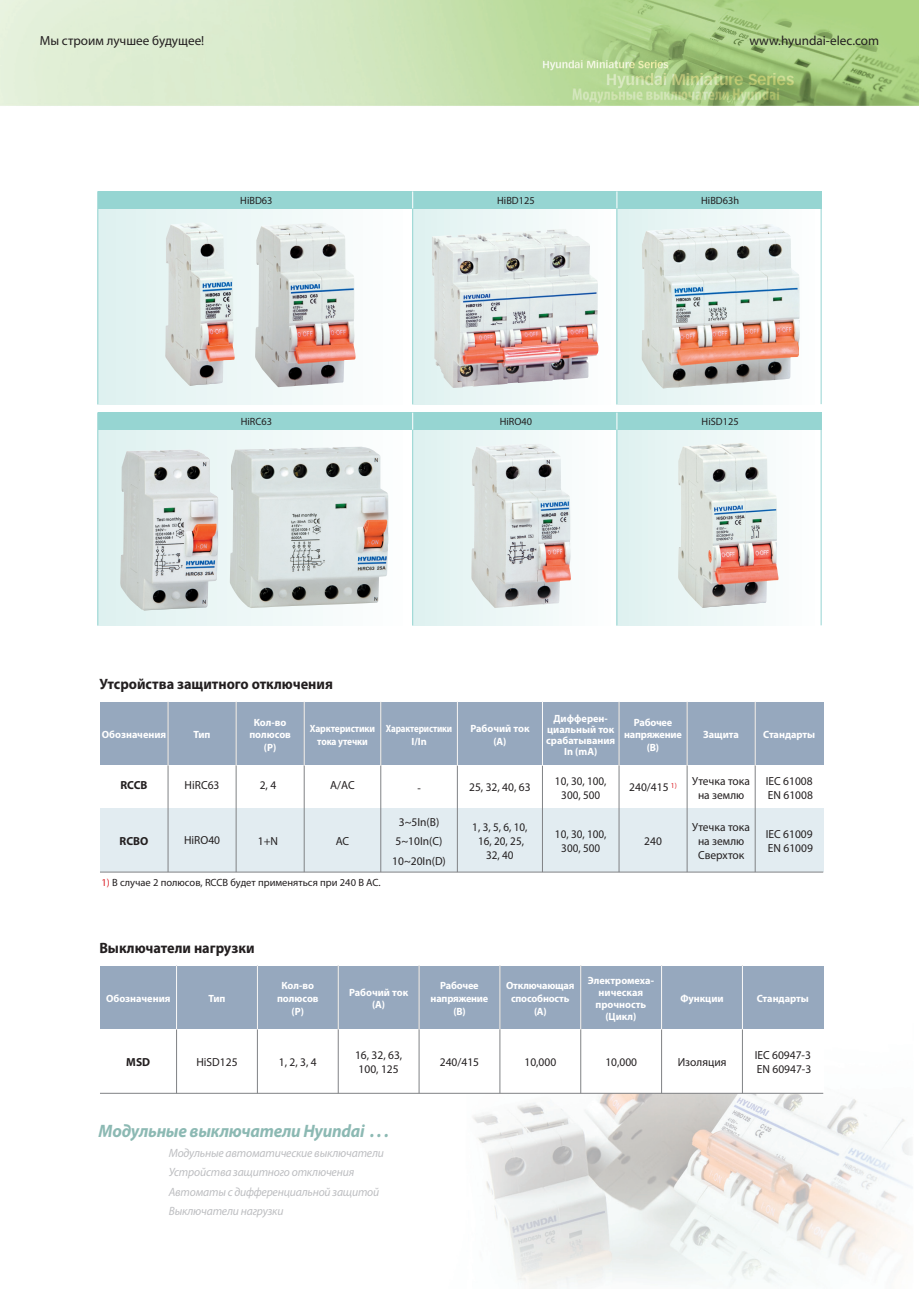
<style>
.page{position:relative;width:919px;height:1289px;background:#fff}
.page>*{position:absolute;margin:0;border:0;box-sizing:border-box;transform-origin:0 0}
.t1{font:italic 700 18px "Myriad Pro";letter-spacing:-.015em;color:#8cb9b3;scale:.95 1}
.t2{font:700 15px "Myriad Pro";color:#231f20;scale:.95 1}
.t3{font:13.2px "Myriad Pro";color:#231f20}
.t4{font:italic 12px/19.5px "Myriad Pro";letter-spacing:-.015em;color:#bdbec1}
.t5{font:11.7px/14.1px "Myriad Pro";color:#231f20;text-align:center}
.t6{font:11.7px/14.1px "Myriad Pro";color:#231f20;text-align:center;scale:.95 1}
.t7{font:700 11.7px "Myriad Pro";color:#231f20}
.t8{font:700 10.5px/12.6px "Myriad Pro";color:#fff;text-align:center}
.t9{font:10.5px "Myriad Pro";color:#231f20}
.t10{font:700 10.5px/12.6px "Myriad Pro";letter-spacing:-.02em;color:#fff;text-align:center}
.t11{font:700 10.5px/12.6px "Myriad Pro";color:#fff;text-align:center;scale:.9 1}
.t12{font:700 10.5px/12.6px "Myriad Pro";color:#fff;text-align:center;scale:.85 1}
.s1{color:#db2128}
</style>
<div class="page">
<img style="left:0;top:0;width:918px;height:1288px">
<div style="left:98px;top:191px;width:314px;height:213px;background:linear-gradient(to right,#def1f0,#feffff)"></div>
<div style="left:412px;top:191px;width:205px;height:213px;background:linear-gradient(to right,#def1f0,#feffff)"></div>
<div style="left:617px;top:191px;width:204px;height:213px;background:linear-gradient(to right,#def1f0,#feffff)"></div>
<div style="left:98px;top:191px;width:314px;height:17px;background:#96d5d2"></div>
<div style="left:412px;top:191px;width:205px;height:17px;background:#96d5d2"></div>
<div style="left:617px;top:191px;width:204px;height:17px;background:#96d5d2"></div>
<hr style="left:97px;top:191px;width:1px;height:213px;background:#96d5d2">
<hr style="left:412px;top:191px;width:1px;height:213px;background:#96d5d2">
<hr style="left:616px;top:191px;width:1px;height:213px;background:#96d5d2">
<hr style="left:820px;top:191px;width:1px;height:213px;background:#96d5d2">
<div style="left:100px;top:965px;width:723px;height:64px;background:#96a8be"></div>
<div style="left:100px;top:1029px;width:723px;height:64px;background:#fff"></div>
<hr style="left:100px;top:1092px;width:723px;height:1px;background:#808285">
<hr style="left:176px;top:965px;width:1px;height:128px;background:#808285">
<hr style="left:257px;top:965px;width:1px;height:128px;background:#808285">
<hr style="left:338px;top:965px;width:1px;height:128px;background:#808285">
<hr style="left:419px;top:965px;width:1px;height:128px;background:#808285">
<hr style="left:499px;top:965px;width:1px;height:128px;background:#808285">
<hr style="left:580px;top:965px;width:1px;height:128px;background:#808285">
<hr style="left:661px;top:965px;width:1px;height:128px;background:#808285">
<hr style="left:742px;top:965px;width:1px;height:128px;background:#808285">
<hr style="left:176px;top:965px;width:1px;height:64px;background:#fff">
<hr style="left:257px;top:965px;width:1px;height:64px;background:#fff">
<hr style="left:338px;top:965px;width:1px;height:64px;background:#fff">
<hr style="left:418px;top:965px;width:1px;height:64px;background:#fff">
<hr style="left:499px;top:965px;width:1px;height:64px;background:#fff">
<hr style="left:580px;top:965px;width:1px;height:64px;background:#fff">
<hr style="left:661px;top:965px;width:1px;height:64px;background:#fff">
<hr style="left:742px;top:965px;width:1px;height:64px;background:#fff">
<svg style="left:412px;top:191px;width:1px;height:17px"></svg>
<svg style="left:616px;top:191px;width:1px;height:17px"></svg>
<img style="left:165px;top:222px;width:70px;height:163px">
<img style="left:255px;top:222px;width:101px;height:165px">
<img style="left:432px;top:229px;width:167px;height:159px">
<img style="left:641px;top:223px;width:159px;height:165px">
<div style="left:98px;top:412px;width:314px;height:213px;background:linear-gradient(to right,#def1f0,#feffff)"></div>
<div style="left:412px;top:412px;width:205px;height:213px;background:linear-gradient(to right,#def1f0,#feffff)"></div>
<div style="left:617px;top:412px;width:204px;height:213px;background:linear-gradient(to right,#def1f0,#feffff)"></div>
<div style="left:98px;top:412px;width:314px;height:17px;background:#96d5d2"></div>
<div style="left:412px;top:412px;width:205px;height:17px;background:#96d5d2"></div>
<div style="left:617px;top:412px;width:204px;height:17px;background:#96d5d2"></div>
<hr style="left:97px;top:412px;width:1px;height:213px;background:#96d5d2">
<hr style="left:412px;top:412px;width:1px;height:213px;background:#96d5d2">
<hr style="left:616px;top:412px;width:1px;height:213px;background:#96d5d2">
<hr style="left:820px;top:412px;width:1px;height:213px;background:#96d5d2">
<svg style="left:412px;top:412px;width:1px;height:17px"></svg>
<svg style="left:616px;top:412px;width:1px;height:17px"></svg>
<img style="left:120px;top:449px;width:98px;height:161px">
<img style="left:230px;top:446px;width:159px;height:162px">
<img style="left:471px;top:443px;width:100px;height:165px">
<img style="left:678px;top:442px;width:100px;height:165px">
<div style="left:100px;top:702px;width:723px;height:63px;background:#96a8be"></div>
<div style="left:100px;top:765px;width:723px;height:107px;background:#fff"></div>
<div style="left:100px;top:808px;width:723px;height:64px;background:#e2ecf1"></div>
<hr style="left:100px;top:871px;width:723px;height:1px;background:#808285">
<hr style="left:168px;top:702px;width:1px;height:170px;background:#808285">
<hr style="left:236px;top:702px;width:1px;height:170px;background:#808285">
<hr style="left:304px;top:702px;width:1px;height:170px;background:#808285">
<hr style="left:380px;top:702px;width:1px;height:170px;background:#808285">
<hr style="left:457px;top:702px;width:1px;height:170px;background:#808285">
<hr style="left:542px;top:702px;width:1px;height:170px;background:#808285">
<hr style="left:618px;top:702px;width:1px;height:170px;background:#808285">
<hr style="left:686px;top:702px;width:1px;height:170px;background:#808285">
<hr style="left:754px;top:702px;width:1px;height:170px;background:#808285">
<hr style="left:168px;top:702px;width:1px;height:63px;background:#fff">
<hr style="left:236px;top:702px;width:1px;height:63px;background:#fff">
<hr style="left:304px;top:702px;width:1px;height:63px;background:#fff">
<hr style="left:380px;top:702px;width:1px;height:63px;background:#fff">
<hr style="left:457px;top:702px;width:1px;height:63px;background:#fff">
<hr style="left:542px;top:702px;width:1px;height:63px;background:#fff">
<hr style="left:618px;top:702px;width:1px;height:63px;background:#fff">
<hr style="left:686px;top:702px;width:1px;height:63px;background:#fff">
<hr style="left:754px;top:702px;width:1px;height:63px;background:#fff">
<p class="t3" style="left:40px;top:36px;width:166px">Мы строим лучшее будущее!</p>
<p class="t3" style="left:749px;top:36px;width:131px">www.hyundai-elec.com</p>
<p class="t9" style="left:240px;top:196px;width:34px">HiBD63</p>
<p class="t9" style="left:497px;top:196px;width:39px">HiBD125</p>
<p class="t9" style="left:701px;top:196px;width:39px">HiBD63h</p>
<p class="t9" style="left:241px;top:417px;width:33px">HiRC63</p>
<p class="t9" style="left:499px;top:417px;width:34px">HiRO40</p>
<p class="t9" style="left:701px;top:417px;width:38px">HiSD125</p>
<p class="t2" style="left:99px;top:678px;width:247px">Утсройства защитного отключения</p>
<p class="t8" style="left:102px;top:728px;width:66px">Обозна чения</p>
<p class="t8" style="left:194px;top:729px;width:18px">Тип</p>
<p class="t8" style="left:249px;top:716px;width:43px">Кол-во полюсов (P)</p>
<p class="t11" style="left:310px;top:723px;width:74px">Харктеристики тока утечки</p>
<p class="t12" style="left:386px;top:723px;width:79px">Характе ристи ки<br>I/In</p>
<p class="t8" style="left:470px;top:723px;width:61px">Рабочий ток (A)</p>
<p class="t8" style="left:546px;top:713px;width:71px;line-height:11.2px">Дифферен&shy;циаль ный ток срабатывания<br>In (mA)</p>
<p class="t10" style="left:624px;top:716px;width:59px">Рабочее напряже ние (В)</p>
<p class="t7" style="left:120px;top:780px;width:28px">RCCB</p>
<p class="t5" style="left:185px;top:779px;width:36px">HiRC63</p>
<p class="t5" style="left:260px;top:779px;width:18px">2, 4</p>
<p class="t5" style="left:330px;top:779px;width:26px">A/AC</p>
<p class="t6" style="left:417px;top:781px;width:5px">-</p>
<p class="t6" style="left:555px;top:774px;width:56px">10, 30, 100,<br>300, 500</p>
<p class="t5" style="left:469px;top:781px;width:63px">25, 32, 40, 63</p>
<p class="t5" style="left:629px;top:780px;width:49px">240/415 <sup>1)</sup></p>
<p class="t7" style="left:120px;top:836px;width:30px">RCBO</p>
<p class="t5" style="left:184px;top:834px;width:38px">HiRO40</p>
<p class="t5" style="left:258px;top:834px;width:22px">1+N</p>
<p class="t5" style="left:336px;top:834px;width:15px">AC</p>
<p class="t5" style="left:392px;top:812px;width:55px;line-height:19.5px">3~5In(B)<br>5~10In(C)<br>10~20In(D)</p>
<p class="t6" style="left:472px;top:821px;width:60px">1, 3, 5, 6, 10,<br>16, 20, 25,<br>32, 40</p>
<p class="t6" style="left:555px;top:828px;width:56px">10, 30, 100,<br>300, 500</p>
<p class="t5" style="left:644px;top:834px;width:19px">240</p>
<p class="t9" style="left:101px;top:878px;width:281px"><span class="s1">1)</span> В случае 2 полюсов, RCCB будет применяться при 240 В AC.</p>
<p class="t8" style="left:703px;top:729px;width:37px">Защита</p>
<p class="t8" style="left:763px;top:729px;width:54px">Стандарты</p>
<p class="t5" style="left:765px;top:774px;width:49px;text-align:left">IEC 61008<br>EN 61008</p>
<p class="t5" style="left:692px;top:774px;width:59px">Утечка тока на землю</p>
<p class="t5" style="left:692px;top:821px;width:59px">Утечка тока на землю<br>Сверхток</p>
<p class="t5" style="left:765px;top:828px;width:49px;text-align:left">IEC 61009<br>EN 61009</p>
<p class="t2" style="left:99px;top:942px;width:165px">Выключатели нагрузки</p>
<p class="t8" style="left:106px;top:992px;width:66px">Обозна чения</p>
<p class="t8" style="left:208px;top:992px;width:18px">Тип</p>
<p class="t8" style="left:277px;top:980px;width:43px">Кол-во полюсов (P)</p>
<p class="t8" style="left:349px;top:986px;width:61px">Рабочий ток (A)</p>
<p class="t10" style="left:430px;top:980px;width:59px">Рабочее напряже ние (В)</p>
<p class="t8" style="left:506px;top:980px;width:70px">Отключающая способность (A)</p>
<p class="t8" style="left:587px;top:975px;width:68px;line-height:12px">Электро ме ха - ническая прочность (Цикл)</p>
<p class="t8" style="left:680px;top:992px;width:45px">Функции</p>
<p class="t8" style="left:756px;top:992px;width:54px">Стандарты</p>
<p class="t7" style="left:126px;top:1057px;width:25px">MSD</p>
<p class="t5" style="left:196px;top:1055px;width:43px">HiSD125</p>
<p class="t5" style="left:279px;top:1055px;width:39px">1, 2, 3, 4</p>
<p class="t5" style="left:355px;top:1048px;width:49px">16, 32, 63,<br>100, 125</p>
<p class="t5" style="left:440px;top:1055px;width:41px">240/415</p>
<p class="t5" style="left:524px;top:1055px;width:33px">10,000</p>
<p class="t5" style="left:605px;top:1055px;width:33px">10,000</p>
<p class="t5" style="left:677px;top:1055px;width:50px">Изоляция</p>
<p class="t5" style="left:754px;top:1049px;width:58px;text-align:left">IEC 60947-3<br>EN 60947-3</p>
<p class="t1" style="left:99px;top:1124px;width:307px">Модульные выключатели Hyundai . . .</p>
<p class="t4" style="left:169px;top:1143px;width:217px">Модульные автоматические выключатели Устройства защитного отключения Автоматы с дифференциальной защитой Выключатели нагрузки</p>
</div>
